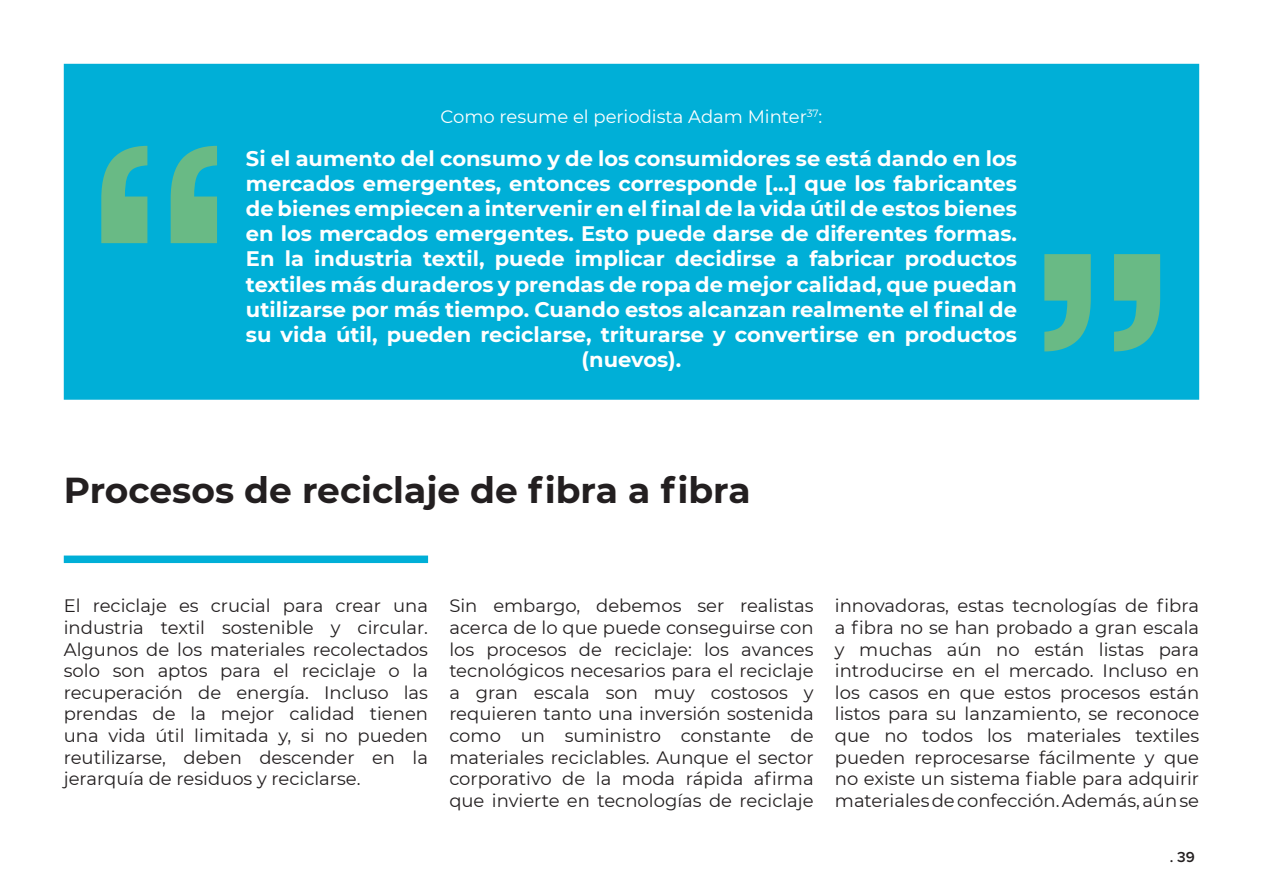
<style>
.page{position:relative;width:1263px;height:893px;background:#fff}
.page>*{position:absolute;margin:0;border:0;box-sizing:border-box;transform-origin:0 0}
.t1{font:700 261.6px "Rockwell";color:#69ba85}
.t2{font:700 36px "Montserrat";color:#231f20}
.t3{font:700 21px/25.2px "Montserrat";color:#fff;text-align:justify}
.t4{font:18px/21.6px "Montserrat";color:#231f20;text-align:justify}
.t5{font:18px "Montserrat";color:#fff}
.t6{font:600 15px "Proxima Nova";color:#231f20}
</style>
<div class="page">
<div style="left:64px;top:64px;width:1135px;height:336px;background:#00afd7;border:2px solid #00afd7"></div>
<div style="left:64px;top:555px;width:364px;height:8px;background:#00afd7"></div>
<p class="t1" style="left:83px;top:74px;width:154px">“</p>
<p class="t5" style="left:441px;top:104px;width:383px">Como resume el periodista Adam Minter<sup>37</sup>:</p>
<p class="t3" style="left:246px;top:144px;width:773px">Si el aumento del consumo y de los consumidores se está dando en los mercados emergentes, entonces corresponde [...] que los fabricantes de bienes empiecen a intervenir en el final de la vida útil de estos bienes en los mercados emergentes. Esto puede darse de diferentes formas.<br>En la industria textil, puede implicar decidirse a fabricar productos textiles más duraderos y prendas de ropa de mejor calidad, que puedan utilizarse por más tiempo. Cuando estos alcanzan realmente el final de su vida útil, pueden reciclarse, triturarse y convertirse en productos</p>
<p class="t3" style="left:582px;top:346px;width:101px">(nuevos).</p>
<p class="t1" style="left:1026px;top:182px;width:154px">”</p>
<p class="t2" style="left:64px;top:464px;width:688px">Procesos de reciclaje de fibra a fibra</p>
<p class="t4" style="left:64px;top:594px;width:366px">El reciclaje es crucial para crear una industria textil sostenible y circular.<br>Algunos de los materiales recolectados solo son aptos para el reciclaje o la recuperación de energía. Incluso las prendas de la mejor calidad tienen una vida útil limitada y, si no pueden reutilizarse, deben descender en la jerarquía de residuos y reciclarse.</p>
<p class="t4" style="left:449px;top:594px;width:366px">Sin embargo, debemos ser realistas acerca de lo que puede conseguirse con los procesos de reciclaje: los avances tecnológicos necesarios para el reciclaje a gran escala son muy costosos y requieren tanto una inversión sostenida como un suministro constante de materiales reciclables. Aunque el sector corporativo de la moda rápida afirma que invierte en tecnologías de reciclaje</p>
<p class="t4" style="left:835px;top:594px;width:366px">innovadoras, estas tecnologías de fibra a fibra no se han probado a gran escala y muchas aún no están listas para introducirse en el mercado. Incluso en los casos en que estos procesos están listos para su lanzamiento, se reconoce que no todos los materiales textiles pueden reprocesarse fácilmente y que no existe un sistema fiable para adquirir materiales de confección. Además, aún se</p>
<p class="t6" style="left:1170px;top:846px;width:27px">. 39</p>
</div>
